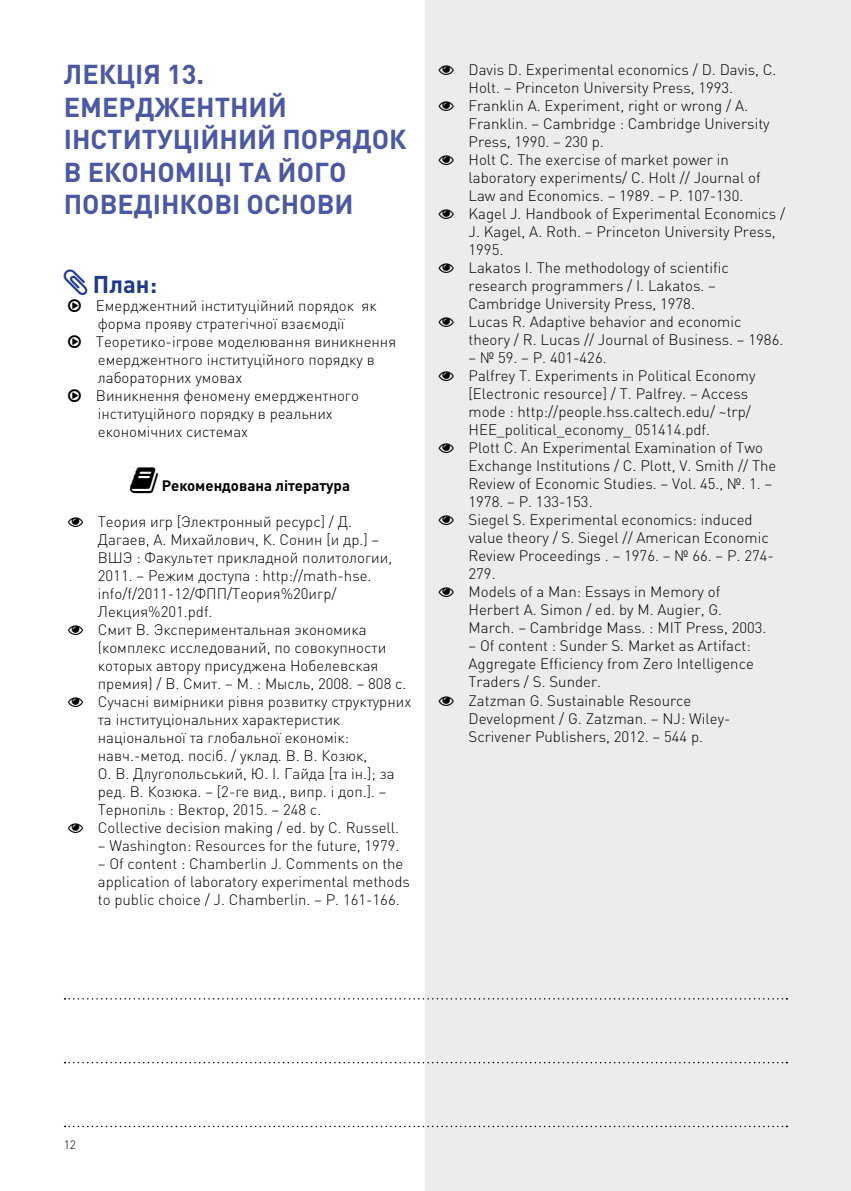
<style>
.page{position:relative;width:851px;height:1191px;background:#fff}
.page>*{position:absolute;margin:0;border:0;box-sizing:border-box;transform-origin:0 0}
.t1{font:700 27px/32.4px "DIN Pro";color:#4b58a4}
.t2{font:700 24px "DIN Pro";color:#1e398f}
.t3{font:300 15px/18px "DIN Pro";color:#000}
.t4{font:700 15px "DIN Pro";color:#000}
.t5{font:300 12px "DIN Pro";color:#000}
</style>
<div class="page">
<div style="left:425px;top:0;width:425px;height:1191px;background:#ececed"></div>
<svg style="left:65px;top:1061px;width:722px;height:2px"></svg>
<svg style="left:65px;top:998px;width:722px;height:1px"></svg>
<svg style="left:65px;top:1125px;width:722px;height:2px"></svg>
<h1 class="t1" style="left:64px;top:57px;width:142px">ЛЕКЦІЯ 13.<br>ЕМЕРД</h1>
<h1 class="t1" style="left:154px;top:90px;width:44px">ЖЕНТНИ</h1>
<h1 class="t1" style="left:267px;top:90px;width:21px">Й</h1>
<h1 class="t1" style="left:64px;top:122px;width:17px">ІНСТИТУ</h1>
<h1 class="t1" style="left:173px;top:122px;width:146px">ЦІЙНИЙ ПОРЯДО</h1>
<h1 class="t1" style="left:389px;top:122px;width:19px">К</h1>
<h1 class="t1" style="left:64px;top:155px;width:75px">В ЕКОНОМІ</h1>
<h1 class="t1" style="left:205px;top:155px;width:109px">ЦІ ТА ЙОГО</h1>
<h1 class="t1" style="left:64px;top:187px;width:36px">ПОВЕДІН</h1>
<h1 class="t1" style="left:180px;top:187px;width:32px">КОВІ</h1>
<h1 class="t1" style="left:246px;top:187px;width:19px">ОСНОВИ</h1>
<h2 class="t2" style="left:93px;top:268px;width:66px">План:</h2>
<p class="t3" style="left:96px;top:295px;width:302px">Емерджентний інституційний порядок як форма прояву стратегічної взаємодії Теоретико-ігрове моделювання виникнення емерджентного інституційного порядку в лабораторних умовах<br>Виникнення феномену емерджентного інституційного порядку в реальних економічних системах</p>
<p class="t4" style="left:162px;top:475px;width:190px">Рекомендована література</p>
<p class="t3" style="left:98px;top:511px;width:315px">Теория игр [Электронный ресурс] / Д.<br>Дагаев, А. Михайлович, К. Сонин [и др.] – ВШЭ : Факультет прикладной политологии, 2011. – Режим доступа : http://math-hse. info/f/2011-12/ФПП/Теория%20игр/ Лекция%201.pdf.<br>Смит В. Экспериментальная экономика (комплекс исследований, по совокупности которых автору присуджена Нобелевская премия) / В. Смит. – М. : Мысль, 2008. – 808 c.<br>Сучасні вимірники рівня розвитку структурних та інституціональних характеристик національної та глобальної економік: навч.-метод. посіб. / уклад. В. В. Козюк,<br>О. В. Длугопольський, Ю. І. Гайда [та ін.]; за ред. В. Козюка. – [2-ге вид., випр. і доп.]. – Тернопіль : Вектор, 2015. – 248 с.<br>Collective decision making / ed. by C. Russell.</p>
<p class="t3" style="left:98px;top:835px;width:303px">– Washington: Resources for the future, 1979.</p>
<p class="t3" style="left:98px;top:853px;width:313px">– Of content : Chamberlin J. Comments on the application of laboratory experimental methods to public choice / J. Chamberlin. – P. 161-166.</p>
<p class="t3" style="left:468px;top:60px;width:318px">Davis D. Experimental economics / D. Davis, C.<br>Holt. – Princeton University Press, 1993.<br>Franklin A. Experiment, right or wrong / A.<br>Franklin. – Cambridge : Cambridge University Press, 1990. – 230 p.<br>Holt C. The exercise of market power in laboratory experiments/ C. Holt // Journal of Law and Economics. – 1989. – P. 107-130.<br>Kagel J. Handbook of Experimental Economics / J. Kagel, A. Roth. – Princeton University Press, 1995.<br>Lakatos I. The methodology of scientific research programmers / I. Lakatos. – Cambridge University Press, 1978.<br>Lucas R. Adaptive behavior and economic theory / R. Lucas // Journal of Business. – 1986.</p>
<p class="t3" style="left:468px;top:348px;width:309px">– № 59. – P. 401-426.<br>Palfrey T. Experiments in Political Economy [Electronic resource] / T. Palfrey. – Access mode : http://people.hss.caltech.edu/ ~trp/ HEE_political_economy_ 051414.pdf.<br>Plott C. An Experimental Examination of Two Exchange Institutions / C. Plott, V. Smith // The Review of Economic Studies. – Vol. 45., №. 1. – 1978. – P. 133-153.<br>Siegel S. Experimental economics: induced value theory / S. Siegel // American Economic Review Proceedings . – 1976. – № 66. – P. 274- 279.<br>Models of a Man: Essays in Memory of<br>Herbert A. Simon / ed. by M. Augier, G.<br>March. – Cambridge Mass. : MIT Press, 2003.</p>
<p class="t3" style="left:468px;top:636px;width:287px">– Of content : Sunder S. Market as Artifact:<br>Aggregate Efficiency from Zero Intelligence Traders / S. Sunder.<br>Zatzman G. Sustainable Resource Development / G. Zatzman. – NJ: Wiley-Scrivener Publishers, 2012. – 544 p.</p>
<p class="t5" style="left:64px;top:1136px;width:14px">12</p>
</div>
